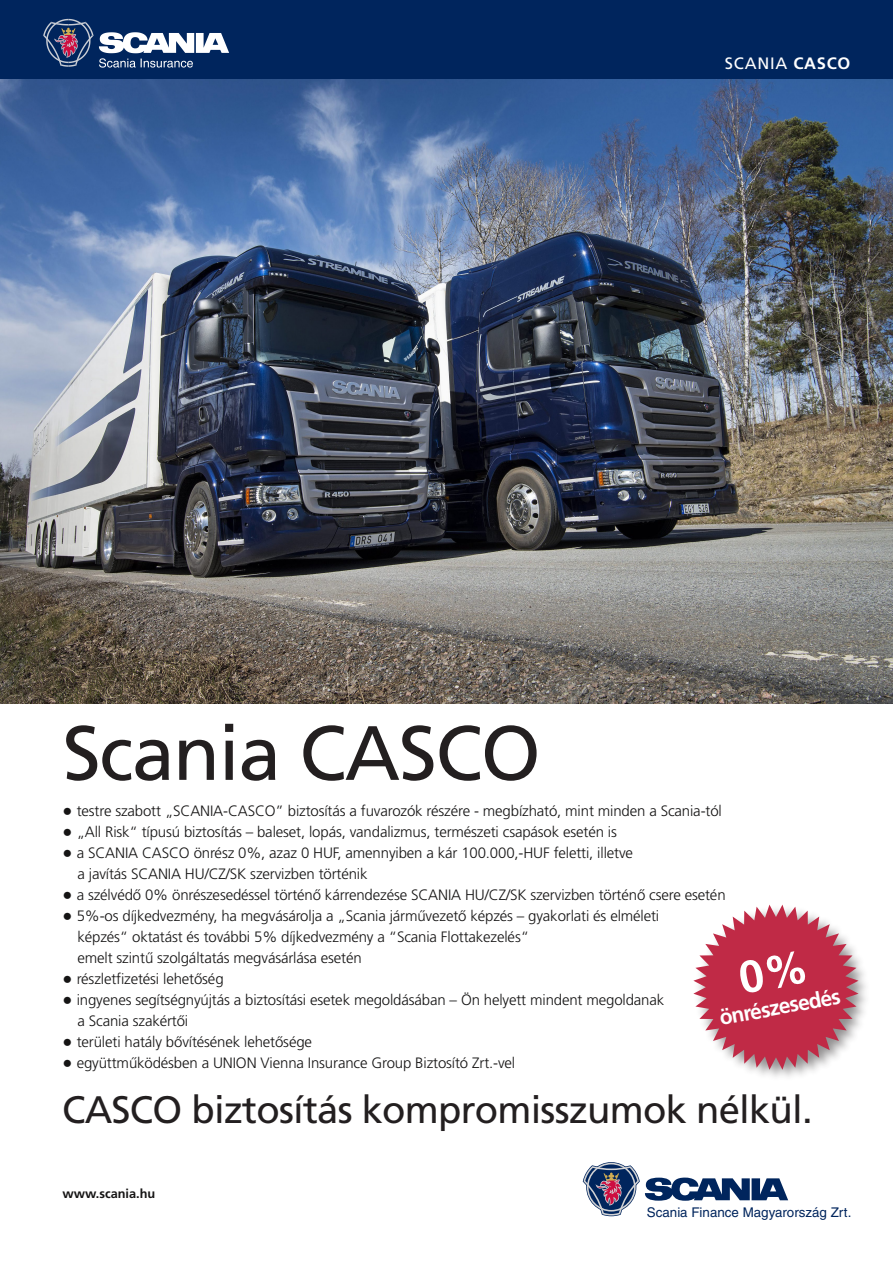
<style>
.page{position:relative;width:893px;height:1263px;background:#fff}
.page>*{position:absolute;margin:0;border:0;box-sizing:border-box;transform-origin:0 0}
.t1{font:76.8px "Frutiger CE";letter-spacing:-.02em;color:#231f20}
.t2{font:38.25px "Frutiger CE";letter-spacing:-.02em;color:#231f20}
.t3{font:700 21.75px "Frutiger CE";color:#fff;scale:.96 1}
.t4{font:16.5px "Frutiger CE";letter-spacing:.045em;color:#fff}
.t5{font:300 15px "Frutiger CE";letter-spacing:-.01em;color:#151414}
.t6{font:13.35px "Helvetica CE";color:#00255d}
.t7{font:700 12.75px "Frutiger CE";color:#151414}
.s1{font-weight:700}
.s2{font-family:"Arial";font-weight:400;font-size:16.5px}
</style>
<div class="page">
<div style="left:0;top:0;width:893px;height:80px;background:#00255d"></div>
<img style="left:0;top:80px;width:893px;height:623px">
<svg style="left:43px;top:18px;width:186px;height:50px"></svg>
<div style="left:693px;top:904px;width:178px;height:179px;background:#231f20;opacity:.5"></div>
<svg style="left:583px;top:1162px;width:205px;height:54px"></svg>
<svg style="left:693px;top:905px;width:165px;height:165px"></svg>
<p class="t4" style="left:725px;top:54px;width:127px">SCANIA <span class="s1">CASCO</span></p>
<p class="t1" style="left:63px;top:709px;width:480px">Scania CASCO</p>
<p class="t5" style="left:63px;top:802px;width:661px"><span class="s2">●</span> testre szabott „SCANIA-CASCO” biztosítás a fuvarozók részére - megbízható, mint minden a Scania-tól</p>
<p class="t5" style="left:63px;top:823px;width:556px"><span class="s2">●</span> „All Risk“ típusú biztosítás – baleset, lopás, vandalizmus, természeti csapások esetén is</p>
<p class="t5" style="left:63px;top:844px;width:572px"><span class="s2">●</span> a SCANIA CASCO önrész 0%, azaz 0 HUF, amennyiben a kár 100.000,-HUF feletti, illetve</p>
<p class="t5" style="left:78px;top:865px;width:292px">a javítás SCANIA HU/CZ/SK szervizben történik</p>
<p class="t5" style="left:63px;top:886px;width:665px"><span class="s2">●</span> a szélvédő 0% önrészesedéssel történő kárrendezése SCANIA HU/CZ/SK szervizben történő csere esetén</p>
<p class="t5" style="left:63px;top:907px;width:598px"><span class="s2">●</span> 5%-os díjkedvezmény, ha megvásárolja a „Scania járművezető képzés – gyakorlati és elméleti</p>
<p class="t5" style="left:78px;top:928px;width:453px">képzés“ oktatást és további 5% díjkedvezmény a “Scania Flottakezelés“</p>
<p class="t5" style="left:78px;top:949px;width:286px">emelt szintű szolgáltatás megvásárlása esetén</p>
<p class="t5" style="left:63px;top:970px;width:163px"><span class="s2">●</span> részletfizetési lehetőség</p>
<p class="t5" style="left:63px;top:991px;width:603px"><span class="s2">●</span> ingyenes segítségnyújtás a biztosítási esetek megoldásában – Ön helyett mindent megoldanak</p>
<p class="t5" style="left:78px;top:1012px;width:112px">a Scania szakértői</p>
<p class="t5" style="left:63px;top:1033px;width:251px"><span class="s2">●</span> területi hatály bővítésének lehetősége</p>
<p class="t5" style="left:63px;top:1054px;width:454px"><span class="s2">●</span> együttműködésben a UNION Vienna Insurance Group Biztosító Zrt.-vel</p>
<p class="t2" style="left:62px;top:1088px;width:752px">CASCO biztosítás kompromisszumok nélkül.</p>
<p class="t3" style="left:717px;top:1005px;width:129px;rotate:-10deg">önrészesedés</p>
<p class="t7" style="left:63px;top:1186px;width:94px">www.scania.hu</p>
<p class="t6" style="left:647px;top:1204px;width:206px">Scania Finance Magyarország Zrt.</p>
</div>
